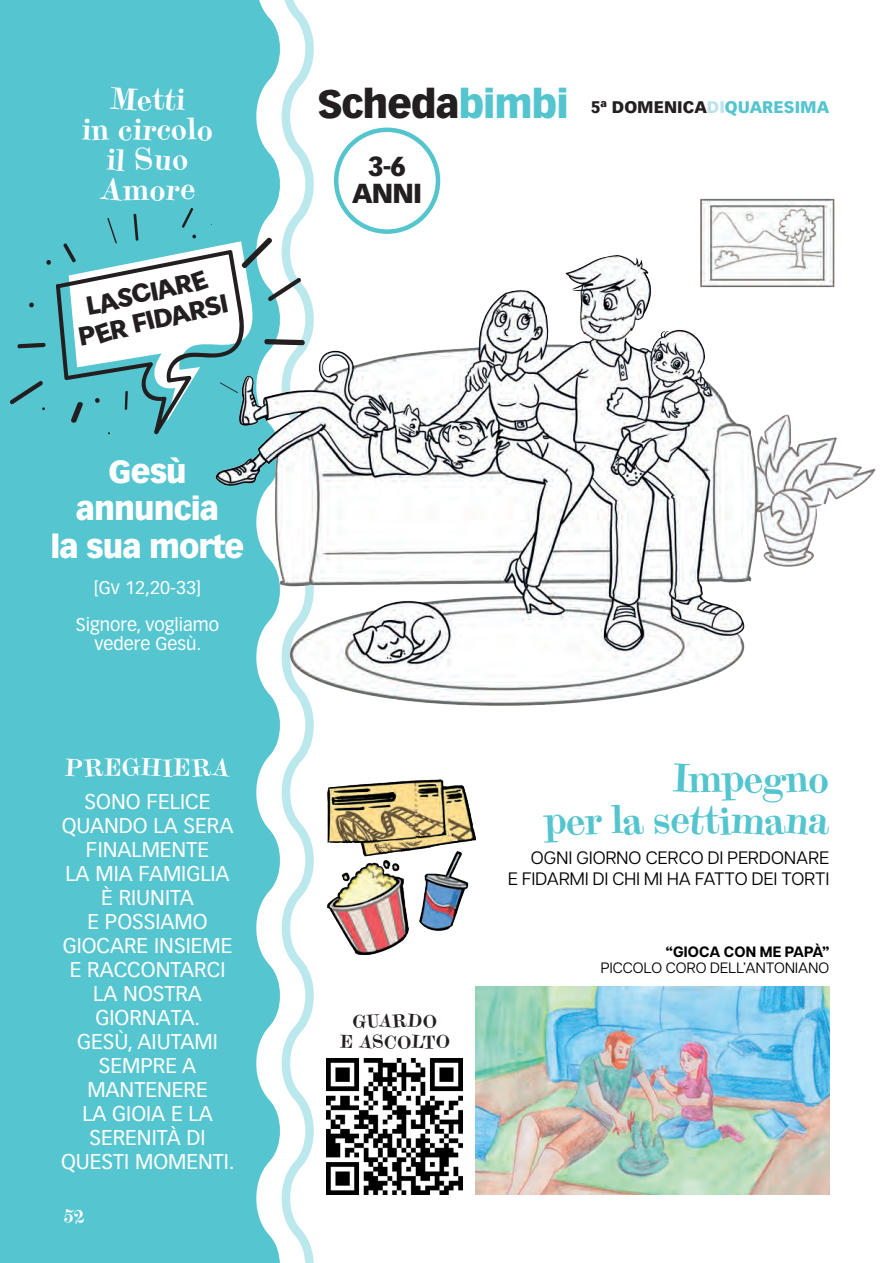
<style>
.page{position:relative;width:893px;height:1263px;background:#fff}
.page>*{position:absolute;margin:0;border:0;box-sizing:border-box;transform-origin:0 0}
.t1{font:39px/42px "Gambado Scotch Forte";letter-spacing:-.03em;color:#54c5cf;text-align:right}
.t2{font:900 39px "Vectora LT Pro";letter-spacing:-.03em;color:#231f20}
.t3{font:900 31.5px/37.5px "Vectora LT Pro";letter-spacing:-.03em;color:#fff;text-align:center}
.t4{font:30px/30px "Gambado Scotch Forte";color:#fff;text-align:center}
.t5{font:900 27px/27px "Vectora LT Pro";color:#231f20;text-align:center}
.t6{font:25.5px/28.5px "Gambado Sans Forte";color:#231f20;text-align:center}
.t7{font:24px "Gambado Scotch Forte";color:#fff}
.t8{font:21px/24px "Vectora LT Pro";color:#fff;text-align:center}
.t9{font:18px/21px "Articulat CF";letter-spacing:.01em;color:#000001;text-align:right}
.t10{font:18px/36.5px "Vectora LT Pro";color:#fff;text-align:center}
.t11{font:18px/21px "Gambado Scotch Forte";color:#231f20;text-align:center}
.t12{font:18px "Gambado Scotch Forte";color:#fff}
.t13{font:900 16.5px "Vectora LT Pro";color:#231f20}
.t14{font:15px "Articulat CF";letter-spacing:.01em;color:#000001}
.t15{font:700 15px "Articulat CF";letter-spacing:.01em;color:#000001}
.s1{color:#54c5cf}
.s2{color:#bee4ea}
</style>
<div class="page">
<div style="left:0;top:0;width:9px;height:1263px;background:#55c5d0"></div>
<img style="left:476px;top:986px;width:353px;height:209px">
<img style="left:326px;top:1059px;width:136px;height:136px">
<svg style="left:9px;top:0;width:305px;height:1263px;background:#6bccd6"></svg>
<img style="left:327px;top:779px;width:149px;height:176px">
<img style="left:30px;top:154px;width:846px;height:585px">
<div style="left:334px;top:128px;width:106px;height:106px;border:4px solid #54c5cf;border-radius:50%"></div>
<h3 class="t4" style="left:82px;top:85px;width:133px">Metti<br>in circolo il Suo<br>Amore</h3>
<p class="t6" style="left:68px;top:296px;width:155px;rotate:-14deg">LASCIARE<br>PER FIDARSI</p>
<h2 class="t3" style="left:51px;top:452px;width:195px">Gesù annuncia<br>la sua morte</h2>
<p class="t10" style="left:76px;top:570px;width:145px">[Gv 12,20-33]<br>Signore, vogliamo</p>
<p class="t10" style="left:94px;top:626px;width:109px">vedere Gesù.</p>
<p class="t7" style="left:65px;top:752px;width:167px">PREGHIERA</p>
<p class="t8" style="left:61px;top:789px;width:175px">SONO FELICE<br>QUANDO LA SERA<br>FINALMENTE<br>LA MIA FAMIGLIA<br>È RIUNITA<br>E POSSIAMO<br>GIOCARE INSIEME<br>E RACCONTARCI<br>LA NOSTRA<br>GIORNATA.<br>GESÙ, AIUTAMI<br>SEMPRE A<br>MANTENERE<br>LA GIOIA E LA<br>SERENITÀ DI<br>QUESTI MOMENTI.</p>
<p class="t12" style="left:64px;top:1204px;width:22px">52</p>
<h1 class="t2" style="left:317px;top:80px;width:253px">Scheda<span class="s1">bimbi</span></h1>
<p class="t5" style="left:352px;top:152px;width:72px">3-6<br>ANNI</p>
<p class="t13" style="left:591px;top:97px;width:240px">5ª DOMENICA<span class="s2">DI</span><span class="s1">QUARESIMA</span></p>
<h1 class="t1" style="left:544px;top:758px;width:287px">Impegno<br>per la settimana</h1>
<p class="t9" style="left:508px;top:846px;width:323px">OGNI GIORNO CERCO DI PERDONARE<br>E FIDARMI DI CHI MI HA FATTO DEI TORTI</p>
<p class="t11" style="left:339px;top:1010px;width:112px">GUARDO<br>E ASCOLTO</p>
<p class="t15" style="left:666px;top:940px;width:165px">“GIOCA CON ME PAPÀ”</p>
<p class="t14" style="left:601px;top:957px;width:230px">PICCOLO CORO DELL’ANTONIANO</p>
</div>
